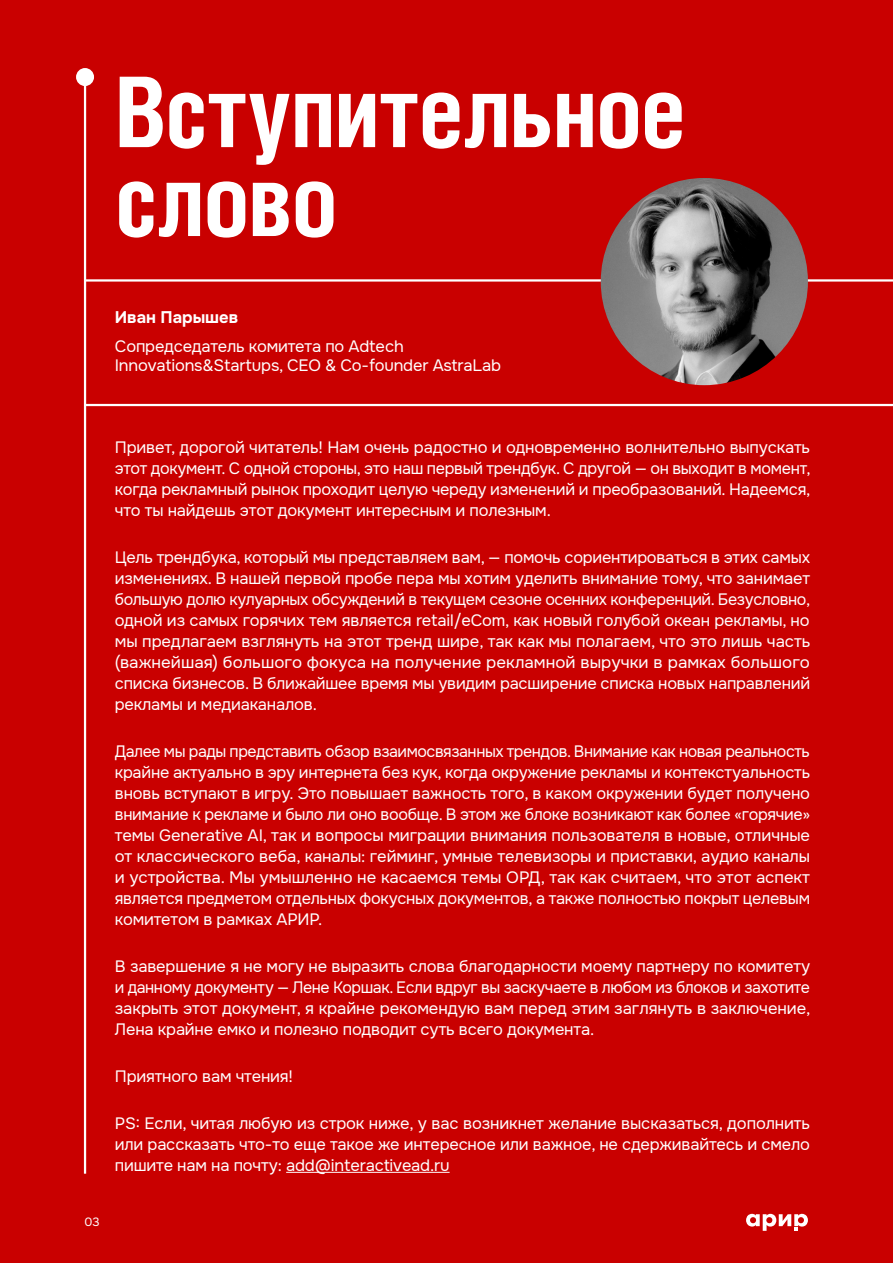
<style>
.page{position:relative;width:893px;height:1263px;background:#c90000}
.page>*{position:absolute;margin:0;border:0;box-sizing:border-box;transform-origin:0 0}
.t1{font:700 97.5px/88.9px "Helios Cond";letter-spacing:-.015em;color:#fff}
.t2{font:16.5px/21px "Onest";letter-spacing:-.01em;color:#fff;text-align:justify}
.t3{font:700 16.5px "Onest";color:#fff}
.t4{font:12px "Onest";color:#fff}
</style>
<div class="page">
<hr style="left:84px;top:77px;width:2px;height:1097px;background:#fff">
<div style="left:76px;top:68px;width:18px;height:18px;background:#fff;border-radius:50%"></div>
<hr style="left:286px;top:1172px;width:164px;height:1px;background:#fff">
<hr style="left:85px;top:404px;width:808px;height:2px;background:#fff">
<hr style="left:85px;top:279px;width:808px;height:3px;background:#fff">
<img style="left:601px;top:178px;width:207px;height:207px;border-radius:104px">
<svg style="left:746px;top:1214px;width:62px;height:17px"></svg>
<p class="t1" style="left:115px;top:65px;width:573px">Вступительное слово</p>
<p class="t3" style="left:115px;top:307px;width:125px">Иван Парышев</p>
<p class="t2" style="left:115px;top:336px;width:388px;line-height:19.8px">Сопредседатель комитета по Adtech<br>Innovations&amp;Startups, CEO &amp; Co-founder AstraLab</p>
<p class="t2" style="left:115px;top:437px;width:697px">Привет, дорогой читатель! Нам очень радостно и одновременно волнительно выпускать этот документ. С одной стороны, это наш первый трендбук. С другой — он выходит в момент, когда рекламный рынок проходит целую череду изменений и преобразований. Надеемся, что ты найдешь этот документ интересным и полезным.</p>
<p class="t2" style="left:115px;top:547px;width:697px">Цель трендбука, который мы представляем вам, — помочь сориентироваться в этих самых изменениях. В нашей первой пробе пера мы хотим уделить внимание тому, что занимает большую долю кулуарных обсуждений в текущем сезоне осенних конференций. Безусловно, одной из самых горячих тем является retail/eCom, как новый голубой океан рекламы, но мы предлагаем взглянуть на этот тренд шире, так как мы полагаем, что это лишь часть (важнейшая) большого фокуса на получение рекламной выручки в рамках большого списка бизнесов. В ближайшее время мы увидим расширение списка новых направлений рекламы и медиаканалов.</p>
<p class="t2" style="left:115px;top:741px;width:697px">Далее мы рады представить обзор взаимосвязанных трендов. Внимание как новая реальность крайне актуально в эру интернета без кук, когда окружение рекламы и контекстуальность вновь вступают в игру. Это повышает важность того, в каком окружении будет получено внимание к рекламе и было ли оно вообще. В этом же блоке возникают как более «горячие» темы Generative AI, так и вопросы миграции внимания пользователя в новые, отличные от классического веба, каналы: гейминг, умные телевизоры и приставки, аудио каналы и устройства. Мы умышленно не касаемся темы ОРД, так как считаем, что этот аспект является предметом отдельных фокусных документов, а также полностью покрыт целевым комитетом в рамках АРИР.</p>
<p class="t2" style="left:115px;top:956px;width:697px">В завершение я не могу не выразить слова благодарности моему партнеру по комитету и данному документу — Лене Коршак. Если вдруг вы заскучаете в любом из блоков и захотите закрыть этот документ, я крайне рекомендую вам перед этим заглянуть в заключение, Лена крайне емко и полезно подводит суть всего документа.</p>
<p class="t2" style="left:115px;top:1066px;width:180px">Приятного вам чтения!</p>
<p class="t2" style="left:115px;top:1113px;width:697px">PS: Если, читая любую из строк ниже, у вас возникнет желание высказаться, дополнить или рассказать что-то еще такое же интересное или важное, не сдерживайтесь и смело пишите нам на почту: add@interactivead.ru</p>
<p class="t4" style="left:85px;top:1214px;width:17px">03</p>
</div>
